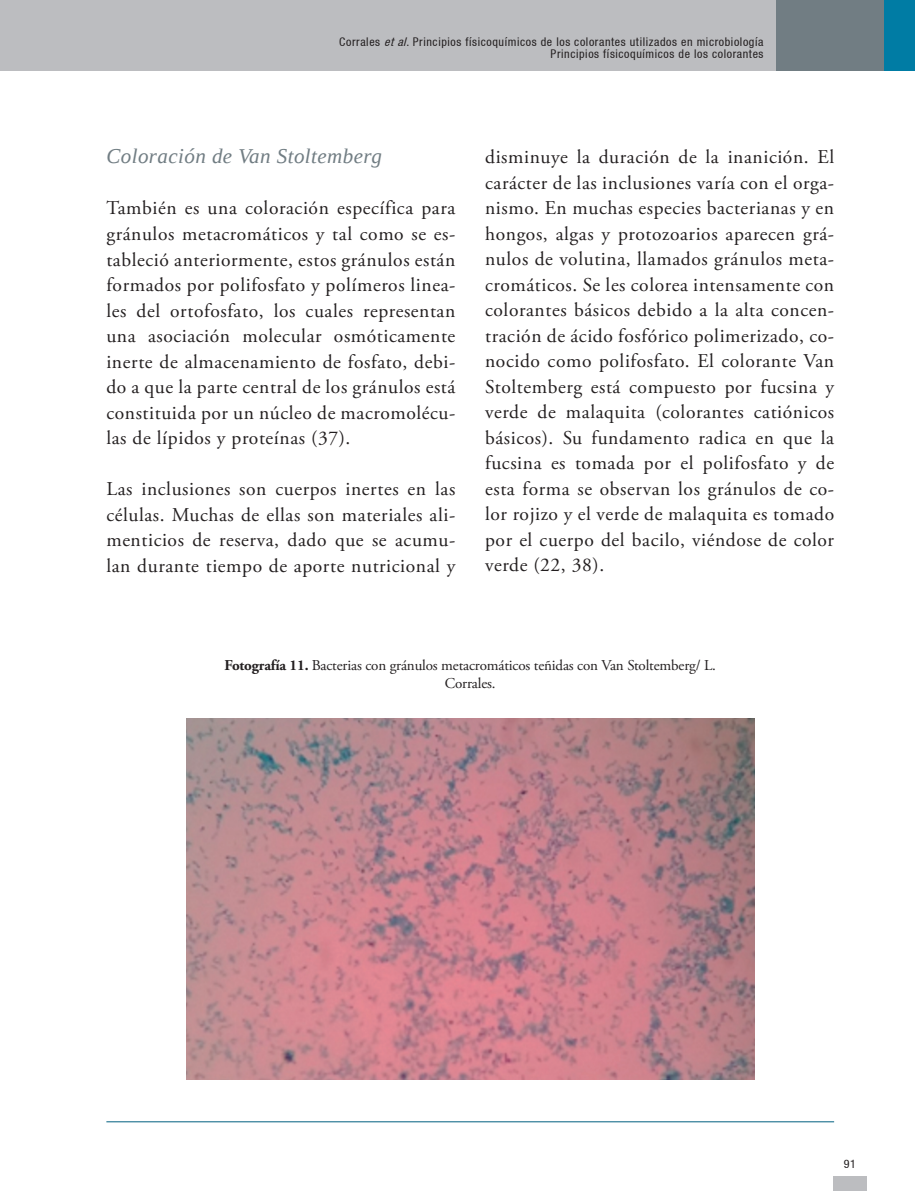
<style>
.page{position:relative;width:915px;height:1191px;background:#fff}
.page>*{position:absolute;margin:0;border:0;box-sizing:border-box;transform-origin:0 0}
.t1{font:italic 21px "Liberation Serif";letter-spacing:.02em;color:#717d83}
.t2{font:19.5px/25.5px "Adobe Garamond Pro";letter-spacing:.03em;color:#231f20;text-align:justify}
.t3{font:15px/18px "Adobe Garamond Pro";letter-spacing:-.01em;color:#231f20;text-align:center}
.t4{font:condensed 12px/12px "Helvetica 57";letter-spacing:.05em;color:#231f20;text-align:right}
.s1{font-style:italic}
.s2{font-weight:700}
</style>
<div class="page">
<div style="left:832px;top:1175px;width:34px;height:16px;background:#bcbdc0"></div>
<div style="left:0;top:0;width:914px;height:71px;background:#bcbdc0"></div>
<div style="left:776px;top:0;width:138px;height:71px;background:#717d83"></div>
<div style="left:884px;top:0;width:30px;height:71px;background:#007ca4"></div>
<hr style="left:106px;top:1121px;width:727px;height:1px;background:#005f80">
<img style="left:186px;top:719px;width:568px;height:360px">
<p class="t4" style="left:339px;top:35px;width:425px">Corrales <span class="s1">etal</span>. Principios físicoquímicos de los colorantes utilizados en microbiología<br>Principios físicoquímicos de los colorantes</p>
<p class="t1" style="left:106px;top:143px;width:277px">Coloración de Van Stoltemberg</p>
<p class="t2" style="left:106px;top:196px;width:350px">También es una coloración específica para gránulos metacromáticos y tal como se es&shy;tableció anteriormente, estos gránulos están formados por polifosfato y polímeros linea&shy;les del ortofosfato, los cuales representan una asociación molecular osmóticamente inerte de almacenamiento de fosfato, debi&shy;do a que la parte central de los gránulos está constituida por un núcleo de macromolécu&shy;las de lípidos y proteínas (37).</p>
<p class="t2" style="left:106px;top:477px;width:350px">Las inclusiones son cuerpos inertes en las células. Muchas de ellas son materiales ali&shy;menticios de reserva, dado que se acumu&shy;lan durante tiempo de aporte nutricional y</p>
<p class="t2" style="left:485px;top:145px;width:350px">disminuye la duración de la inanición. El carácter de las inclusiones varía con el orga&shy;nismo. En muchas especies bacterianas y en hongos, algas y protozoarios aparecen grá&shy;nulos de volutina, llamados gránulos meta&shy;cromáticos. Se les colorea intensamente con colorantes básicos debido a la alta concen&shy;tración de ácido fosfórico polimerizado, co&shy;nocido como polifosfato. El colorante Van Stoltemberg está compuesto por fucsina y verde de malaquita (colorantes catiónicos básicos). Su fundamento radica en que la fucsina es tomada por el polifosfato y de esta forma se observan los gránulos de co&shy;lor rojizo y el verde de malaquita es tomado por el cuerpo del bacilo, viéndose de color verde (22, 38).</p>
<p class="t3" style="left:224px;top:656px;width:493px"><span class="s2">Fotografía 11.</span> Bacterias con gránulos metacromáticos teñidas con Van Stoltemberg/ L.<br>Corrales.</p>
<p class="t4" style="left:843px;top:1157px;width:14px">91</p>
</div>
